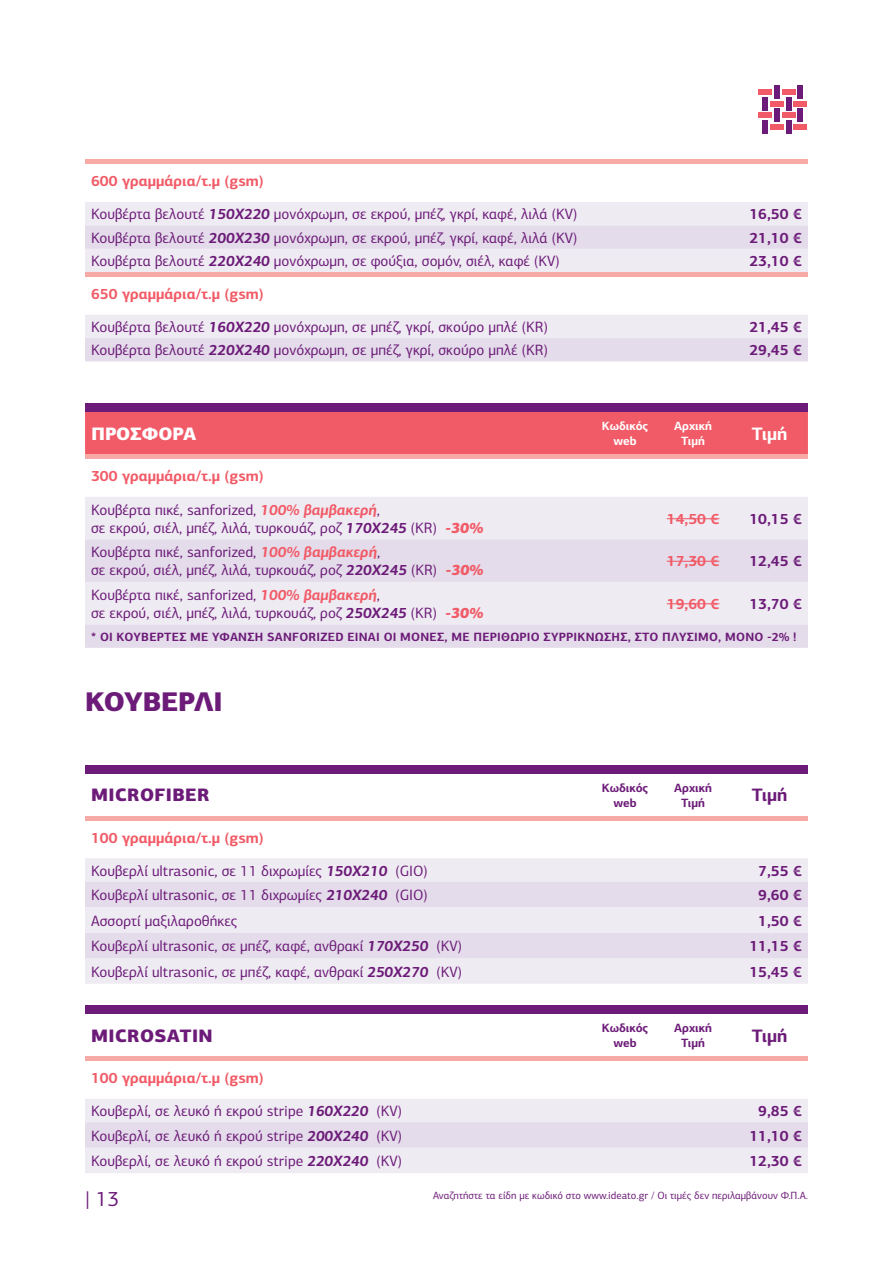
<style>
.page{position:relative;width:893px;height:1263px;background:#fff}
.page>*{position:absolute;margin:0;border:0;box-sizing:border-box;transform-origin:0 0}
.t1{font:900 27px "PF Centro Sans Pro";letter-spacing:-.01em;color:#6c1b78}
.t2{font:21px "PF Centro Sans Pro";color:#6c1b78}
.t3{font:900 18px "PF Centro Sans Pro";letter-spacing:.02em;color:#6c1b78}
.t4{font:900 18px "PF Centro Sans Pro";color:#fff}
.t5{font:700 18px "PF Centro Sans Pro";color:#6c1b78}
.t6{font:700 18px "PF Centro Sans Pro";color:#fff}
.t7{font:15px/33px "PF Centro Sans Pro";color:#6c1b78}
.t8{font:700 15px "PF Centro Sans Pro";color:#6c1b78}
.t9{font:700 15px "PF Centro Sans Pro";color:#f15b67}
.t10{font:700 12px "PF Centro Sans Pro";letter-spacing:.02em;color:#6c1b78}
.t11{font:700 12px/15px "PF Centro Sans Pro";color:#6c1b78;text-align:center}
.t12{font:700 12px/15px "PF Centro Sans Pro";color:#fff;text-align:center}
.t13{font:10.5px "PF Centro Sans Pro";color:#6c1b78}
.s1{font-weight:700;color:#f15b67}
.s2{font-weight:700;font-style:italic}
.s3{font-weight:700;font-style:italic;color:#f15b67}
.s4{font-weight:900;font-style:italic;color:#f15b67}
</style>
<div class="page">
<div style="left:782px;top:89px;width:13px;height:6px;background:#f15b67"></div>
<div style="left:770px;top:101px;width:13px;height:6px;background:#f15b67"></div>
<div style="left:770px;top:124px;width:13px;height:6px;background:#f15b67"></div>
<div style="left:794px;top:101px;width:13px;height:6px;background:#f15b67"></div>
<div style="left:794px;top:124px;width:13px;height:6px;background:#f15b67"></div>
<div style="left:782px;top:112px;width:13px;height:6px;background:#f15b67"></div>
<div style="left:786px;top:97px;width:5px;height:13px;background:#6c1b78"></div>
<div style="left:786px;top:120px;width:5px;height:14px;background:#6c1b78"></div>
<div style="left:774px;top:109px;width:6px;height:13px;background:#6c1b78"></div>
<div style="left:797px;top:109px;width:6px;height:13px;background:#6c1b78"></div>
<div style="left:774px;top:85px;width:6px;height:13px;background:#6c1b78"></div>
<div style="left:797px;top:85px;width:6px;height:13px;background:#6c1b78"></div>
<div style="left:758px;top:89px;width:14px;height:6px;background:#f15b67"></div>
<div style="left:758px;top:112px;width:14px;height:6px;background:#f15b67"></div>
<div style="left:762px;top:97px;width:6px;height:13px;background:#6c1b78"></div>
<div style="left:762px;top:120px;width:6px;height:14px;background:#6c1b78"></div>
<div style="left:85px;top:202px;width:723px;height:23px;background:#efebf3"></div>
<svg style="left:85px;top:225px;width:723px;height:136px"></svg>
<div style="left:85px;top:159px;width:723px;height:5px;background:#f8aba6"></div>
<div style="left:85px;top:412px;width:723px;height:42px;background:#f15b67"></div>
<div style="left:85px;top:497px;width:723px;height:42px;background:#efebf3"></div>
<svg style="left:85px;top:539px;width:723px;height:109px;background:#e8e1ed"></svg>
<hr style="left:667px;top:518px;width:52px;height:1px;background:#f15b67">
<hr style="left:667px;top:561px;width:52px;height:1px;background:#f15b67">
<hr style="left:667px;top:603px;width:52px;height:1px;background:#f15b67">
<div style="left:85px;top:454px;width:723px;height:5px;background:#f8aba6"></div>
<div style="left:85px;top:403px;width:723px;height:9px;background:#6c1b78"></div>
<div style="left:85px;top:272px;width:723px;height:5px;background:#f8aba6"></div>
<svg style="left:85px;top:773px;width:723px;height:48px"></svg>
<div style="left:85px;top:858px;width:723px;height:126px;background:#efebf3"></div>
<svg style="left:85px;top:882px;width:723px;height:76px;background:#e7e1ed"></svg>
<hr style="left:85px;top:816px;width:723px;height:4px;background:#f8aba6">
<div style="left:85px;top:765px;width:723px;height:8px;background:#6c1b78"></div>
<div style="left:85px;top:1099px;width:723px;height:74px;background:#efebf3"></div>
<div style="left:85px;top:1122px;width:723px;height:26px;background:#e4dcea"></div>
<div style="left:85px;top:1056px;width:723px;height:5px;background:#f8aba6"></div>
<div style="left:85px;top:1005px;width:723px;height:9px;background:#6c1b78"></div>
<p class="t7" style="left:91px;top:165px;width:488px"><span class="s1">600 γραμμάρια/τ.μ (gsm)<br></span>Κουβέρτα βελουτέ <span class="s2">150Χ220</span> μονόχρωμη, σε εκρού, μπέζ, γκρί, καφέ, λιλά (KV)</p>
<p class="t8" style="left:749px;top:205px;width:54px">16,50 €</p>
<p class="t7" style="left:91px;top:221px;width:488px">Κουβέρτα βελουτέ <span class="s2">200Χ230</span> μονόχρωμη, σε εκρού, μπέζ, γκρί, καφέ, λιλά (KV)</p>
<p class="t8" style="left:749px;top:228px;width:54px">21,10 €</p>
<p class="t7" style="left:91px;top:244px;width:470px">Κουβέρτα βελουτέ <span class="s2">220Χ240</span> μονόχρωμη, σε φούξια, σομόν, σιέλ, καφέ (KV)</p>
<p class="t8" style="left:749px;top:251px;width:54px">23,10 €</p>
<p class="t7" style="left:91px;top:277px;width:458px"><span class="s1">650 γραμμάρια/τ.μ (gsm)<br></span>Κουβέρτα βελουτέ <span class="s2">160Χ220</span> μονόχρωμη, σε μπέζ, γκρί, σκούρο μπλέ (KR)</p>
<p class="t8" style="left:749px;top:317px;width:54px">21,45 €</p>
<p class="t7" style="left:91px;top:334px;width:458px">Κουβέρτα βελουτέ <span class="s2">220Χ240</span> μονόχρωμη, σε μπέζ, γκρί, σκούρο μπλέ (KR)</p>
<p class="t8" style="left:749px;top:341px;width:54px">29,45 €</p>
<p class="t4" style="left:91px;top:422px;width:107px">ΠΡΟΣΦΟΡΑ</p>
<p class="t12" style="left:602px;top:418px;width:48px">Κωδικός web</p>
<p class="t12" style="left:674px;top:418px;width:39px">Αρχική<br>Τιμή</p>
<p class="t6" style="left:752px;top:422px;width:37px">Τιμή</p>
<p class="t9" style="left:91px;top:467px;width:174px">300 γραμμάρια/τ.μ (gsm)</p>
<p class="t7" style="left:91px;top:501px;width:394px;line-height:18px">Κουβέρτα πικέ, sanforized, <span class="s3">100% βαμβακερή</span>,<br>σε εκρού, σιέλ, μπέζ, λιλά, τυρκουάζ, ροζ <span class="s2">170Χ245</span> (KR) <span class="s4">-30%</span></p>
<p class="t9" style="left:667px;top:509px;width:54px">14,50 €</p>
<p class="t8" style="left:749px;top:509px;width:54px">10,15 €</p>
<p class="t7" style="left:91px;top:543px;width:394px;line-height:18px">Κουβέρτα πικέ, sanforized, <span class="s3">100% βαμβακερή</span>,<br>σε εκρού, σιέλ, μπέζ, λιλά, τυρκουάζ, ροζ <span class="s2">220Χ245</span> (KR) <span class="s4">-30%</span></p>
<p class="t9" style="left:667px;top:552px;width:54px">17,30 €</p>
<p class="t8" style="left:749px;top:552px;width:54px">12,45 €</p>
<p class="t7" style="left:91px;top:586px;width:394px;line-height:18px">Κουβέρτα πικέ, sanforized, <span class="s3">100% βαμβακερή</span>,<br>σε εκρού, σιέλ, μπέζ, λιλά, τυρκουάζ, ροζ <span class="s2">250Χ245</span> (KR) <span class="s4">-30%</span></p>
<p class="t9" style="left:667px;top:594px;width:54px">19,60 €</p>
<p class="t8" style="left:749px;top:594px;width:54px">13,70 €</p>
<p class="t10" style="left:91px;top:629px;width:707px">* OΙ ΚΟΥΒΈΡΤΕΣ ΜΕ ΎΦΑΝΣΗ SANFORIZED ΕΊ ΝΑΙ ΟΙ ΜΌΝΕΣ, ΜΕ ΠΕΡΙΘΏΡΙΟ ΣΥΡΡΊ ΚΝΩΣΗΣ, ΣΤΟ ΠΛΎΣΙΜΟ, ΜΌΝΟ -2% !</p>
<h1 class="t1" style="left:85px;top:683px;width:139px">ΚΟΥΒΕΡΛΙ</h1>
<p class="t3" style="left:91px;top:783px;width:120px">MICROFIBER</p>
<p class="t11" style="left:602px;top:780px;width:48px">Κωδικός web</p>
<p class="t11" style="left:674px;top:780px;width:39px">Αρχική<br>Τιμή</p>
<p class="t5" style="left:752px;top:784px;width:37px">Τιμή</p>
<p class="t7" style="left:91px;top:821px;width:338px"><span class="s1">100 γραμμάρια/τ.μ (gsm)<br></span>Κουβερλί ultrasonic, σε 11 διχρωμίες <span class="s2">150Χ210</span> (GIO)</p>
<p class="t8" style="left:758px;top:861px;width:45px">7,55 €</p>
<p class="t7" style="left:91px;top:878px;width:338px">Κουβερλί ultrasonic, σε 11 διχρωμίες <span class="s2">210Χ240</span> (GIO)</p>
<p class="t8" style="left:758px;top:885px;width:45px">9,60 €</p>
<p class="t7" style="left:91px;top:904px;width:148px">Ασσορτί μαξιλαροθήκες</p>
<p class="t8" style="left:758px;top:911px;width:45px">1,50 €</p>
<p class="t7" style="left:91px;top:929px;width:373px">Κουβερλί ultrasonic, σε μπέζ, καφέ, ανθρακί <span class="s2">170Χ250</span> (KV)</p>
<p class="t8" style="left:749px;top:936px;width:54px">11,15 €</p>
<p class="t7" style="left:91px;top:955px;width:373px">Κουβερλί ultrasonic, σε μπέζ, καφέ, ανθρακί <span class="s2">250Χ270</span> (KV)</p>
<p class="t8" style="left:749px;top:962px;width:54px">15,45 €</p>
<p class="t3" style="left:91px;top:1024px;width:123px">MICROSATIN</p>
<p class="t11" style="left:602px;top:1020px;width:48px">Κωδικός web</p>
<p class="t11" style="left:674px;top:1020px;width:39px">Αρχική<br>Τιμή</p>
<p class="t5" style="left:752px;top:1024px;width:37px">Τιμή</p>
<p class="t7" style="left:91px;top:1061px;width:313px"><span class="s1">100 γραμμάρια/τ.μ (gsm)<br></span>Κουβερλί, σε λευκό ή εκρού stripe <span class="s2">160Χ220</span> (KV)</p>
<p class="t8" style="left:758px;top:1101px;width:45px">9,85 €</p>
<p class="t7" style="left:91px;top:1119px;width:313px">Κουβερλί, σε λευκό ή εκρού stripe <span class="s2">200Χ240</span> (KV)</p>
<p class="t8" style="left:749px;top:1126px;width:54px">11,10 €</p>
<p class="t7" style="left:91px;top:1144px;width:313px">Κουβερλί, σε λευκό ή εκρού stripe <span class="s2">220Χ240</span> (KV)</p>
<p class="t8" style="left:749px;top:1151px;width:54px">12,30 €</p>
<h2 class="t2" style="left:85px;top:1187px;width:36px">| 13</h2>
<p class="t13" style="left:433px;top:1189px;width:376px">Αναζητήστε τα είδη με κωδικό στο www.ideato.gr / Οι τιμές δεν περιλαμβάνουν Φ.Π.Α.</p>
</div>
